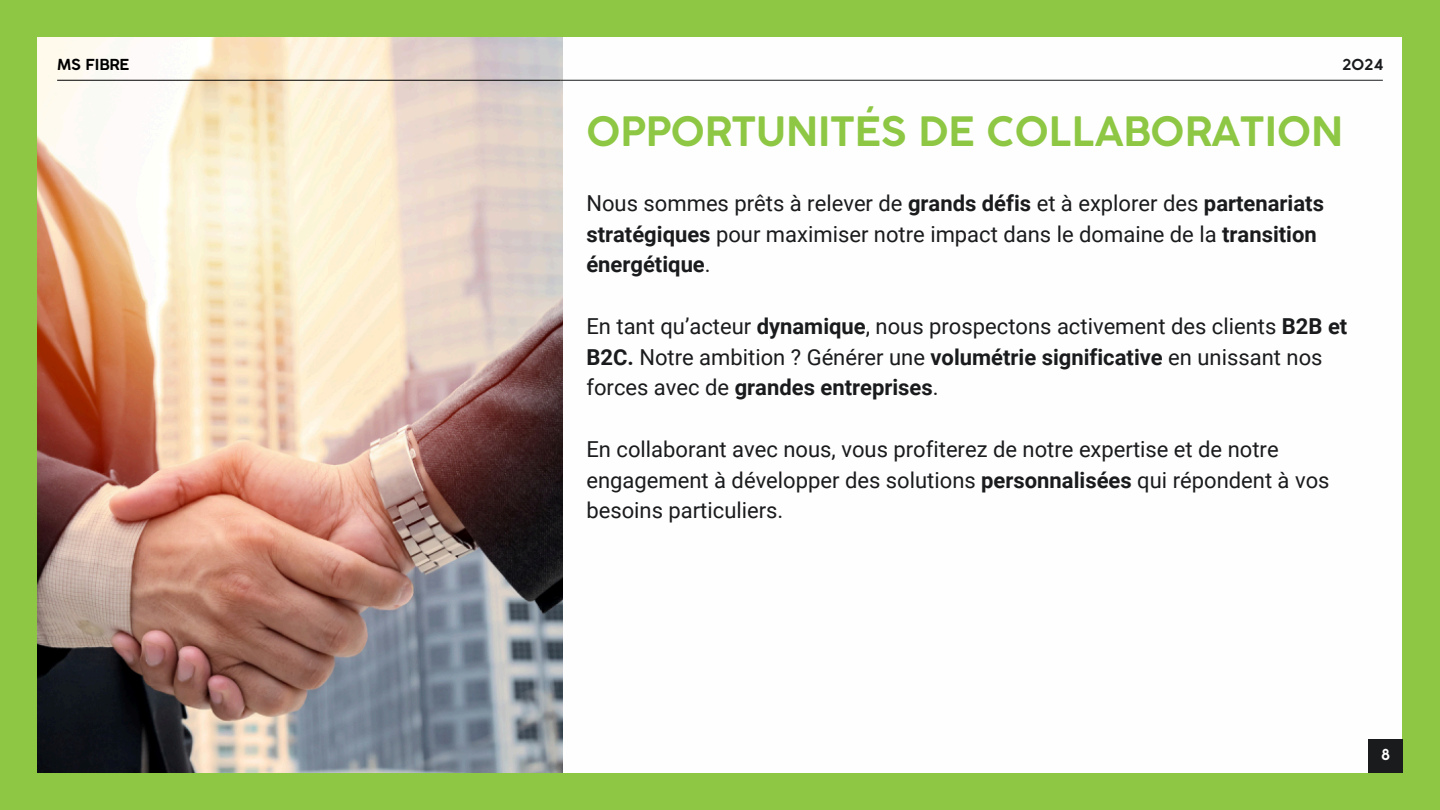
<style>
.page{position:relative;width:1440px;height:810px;background:#8dc743}
.page>*{position:absolute;margin:0;border:0;box-sizing:border-box;transform-origin:0 0}
.t1{font:700 40px "Coco Gothic";color:#8dc743}
.t2{font:22px/30.8px "Roboto";color:#1a1b1d}
.t3{font:700 15px "Coco Gothic";color:#000}
.t4{font:700 15px "Coco Gothic";color:#1a1b1d}
.t5{font:700 15px "Coco Gothic";color:#fff}
.s1{font-weight:700}
</style>
<div class="page">
<div style="left:38px;top:37px;width:1364px;height:736px;background:#fefefe"></div>
<img style="left:38px;top:37px;width:525px;height:736px">
<div style="left:1368px;top:739px;width:34px;height:34px;background:#1a1b1d"></div>
<hr style="left:57px;top:80px;width:503px;height:1px;background:#000">
<hr style="left:560px;top:80px;width:823px;height:1px;background:#1a1b1d">
<p class="t3" style="left:57px;top:59px;width:74px">MS FIBRE</p>
<h1 class="t4" style="left:1342px;top:59px;width:42px">2024</h1>
<h2 class="t1" style="left:586px;top:117px;width:758px">OPPORTUNITÉS DE COLLABORATION</h2>
<h2 class="t2" style="left:586px;top:188px;width:739px">Nous sommes prêts à relever de <span class="s1">grands défis</span> et à explorer des <span class="s1">partenariats stratégiques</span> pour maximiser notre impact dans le domaine de la <span class="s1">transition énergétique</span>.</h2>
<h2 class="t2" style="left:586px;top:311px;width:762px">En tant qu’acteur <span class="s1">dynamique</span>, nous prospectons activement des clients <span class="s1">B2B et<br>B2C.</span> Notre ambition ? Générer une <span class="s1">volumétrie significative</span> en unissant nos forces avec de <span class="s1">grandes entreprises</span>.</h2>
<p class="t2" style="left:586px;top:434px;width:745px">En collaborant avec nous, vous profiterez de notre expertise et de notre engagement à développer des solutions <span class="s1">personnalisées</span> qui répondent à vos besoins particuliers.</p>
<p class="t5" style="left:1381px;top:749px;width:10px">8</p>
</div>
